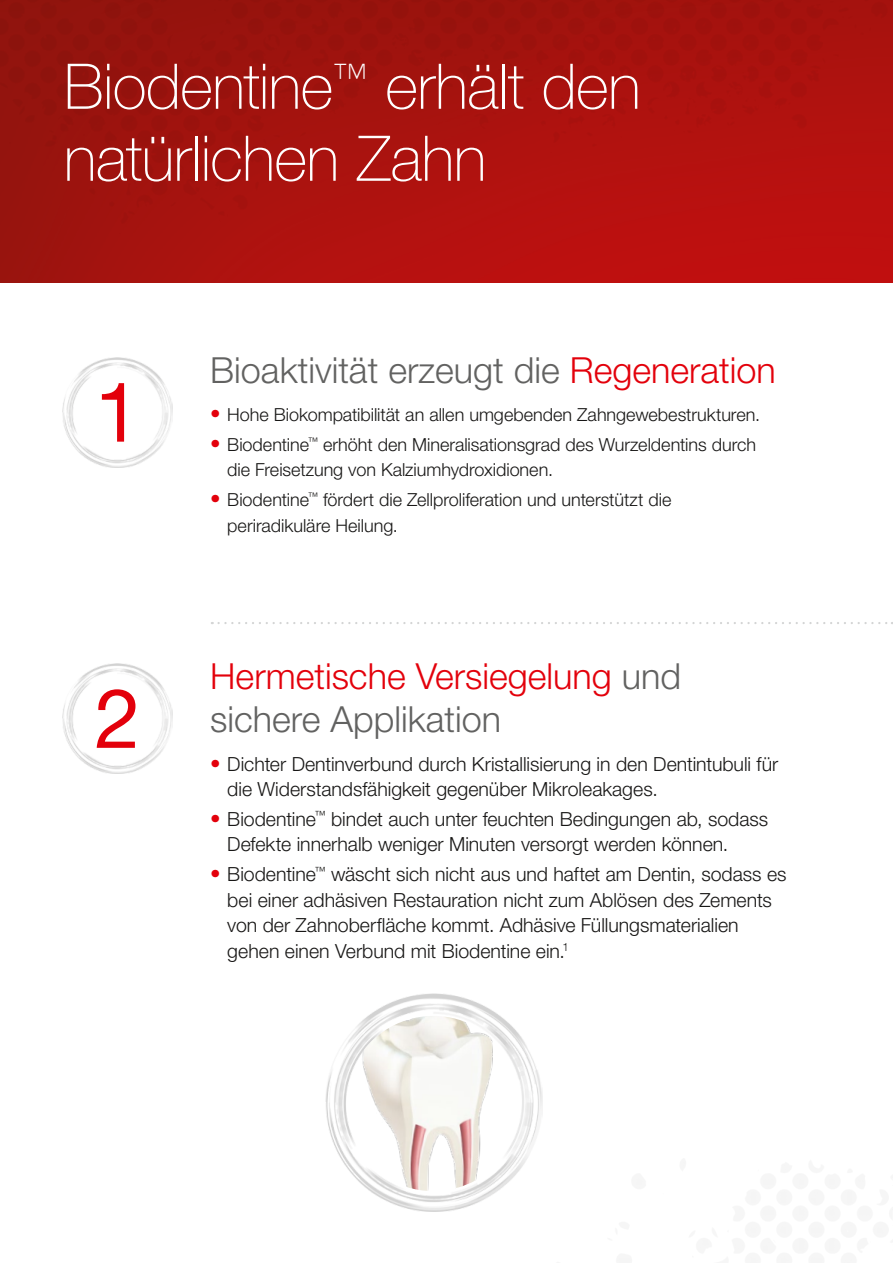
<style>
.page{position:relative;width:893px;height:1263px;background:#fff}
.page>*{position:absolute;margin:0;border:0;box-sizing:border-box;transform-origin:0 0}
.Ziffer_im_Kreis{font:82.5px "Helvetica Neue LT Std";color:#e3000b}
.t1{font:100 63px/72px "Helvetica Neue LT Std";letter-spacing:-.01em;color:#fff}
.H5_grau_rot{font:300 36px/43.2px "Helvetica Neue LT Std";color:#e3000b}
.H5_grau_rot-2{font:300 36px "Helvetica Neue LT Std";color:#626261}
.t2{font:300 19.5px/25.5px "Helvetica Neue LT Std";color:#181716}
.t3{font:300 18px/25.5px "Helvetica Neue LT Std";color:#181716}
.s1{color:#e3000b}
.s2{font-size:21px;color:#e3000b}
.s3{color:#626261}
</style>
<div class="page">
<img style="left:63px;top:357px;width:110px;height:110px">
<img style="left:63px;top:663px;width:110px;height:110px">
<img style="left:0;top:233px;width:892px;height:50px">
<img style="left:0;top:0;width:892px;height:233px">
<svg style="left:219px;top:622px;width:673px;height:2px"></svg>
<img style="left:325px;top:994px;width:217px;height:218px">
<img style="left:350px;top:1016px;width:161px;height:175px">
<hr style="left:892px;top:0;width:1px;height:1263px;background:#f1f1f1">
<img style="left:892px;top:1153px;width:1px;height:110px">
<h2 class="t1" style="left:64px;top:50px;width:579px">Biodentine<sup>™</sup> erhält den natürlichen Zahn</h2>
<p class="Ziffer_im_Kreis" style="left:95px;top:363px;width:47px">1</p>
<p class="Ziffer_im_Kreis" style="left:95px;top:669px;width:47px">2</p>
<p class="H5_grau_rot-2" style="left:210px;top:348px;width:567px">Bioaktivität erzeugt die <span class="s1">Regeneration</span></p>
<p class="t3" style="left:210px;top:402px;width:551px"><span class="s2">•</span> Hohe Biokompatibilität an allen umgebenden Zahngewebestrukturen.</p>
<p class="t3" style="left:227px;top:431px;width:530px;text-indent:-17px"><span class="s2">•</span> Biodentine<sup>™</sup> erhöht den Mineralisationsgrad des Wurzeldentins durch die Freisetzung von Kalziumhydroxidionen.</p>
<p class="t3" style="left:227px;top:487px;width:446px;text-indent:-17px"><span class="s2">•</span> Biodentine<sup>™</sup> fördert die Zellproliferation und unterstützt die periradikuläre Heilung.</p>
<p class="H5_grau_rot" style="left:210px;top:654px;width:472px">Hermetische Versiegelung <span class="s3">und sichere Applikation</span></p>
<p class="t2" style="left:227px;top:750px;width:552px;text-indent:-17px"><span class="s2">•</span> Dichter Dentinverbund durch Kristallisierung in den Dentintubuli für die Widerstandsfähigkeit gegenüber Mikroleakages.</p>
<p class="t2" style="left:227px;top:806px;width:543px;text-indent:-17px"><span class="s2">•</span> Biodentine<sup>™</sup> bindet auch unter feuchten Bedingungen ab, sodass<br>Defekte innerhalb weniger Minuten versorgt werden können.</p>
<p class="t2" style="left:227px;top:861px;width:561px;text-indent:-17px"><span class="s2">•</span> Biodentine<sup>™</sup> wäscht sich nicht aus und haftet am Dentin, sodass es bei einer adhäsiven Restauration nicht zum Ablösen des Zements von der Zahnoberfläche kommt. Adhäsive Füllungsmaterialien gehen einen Verbund mit Biodentine ein.<sup>1</sup></p>
</div>
